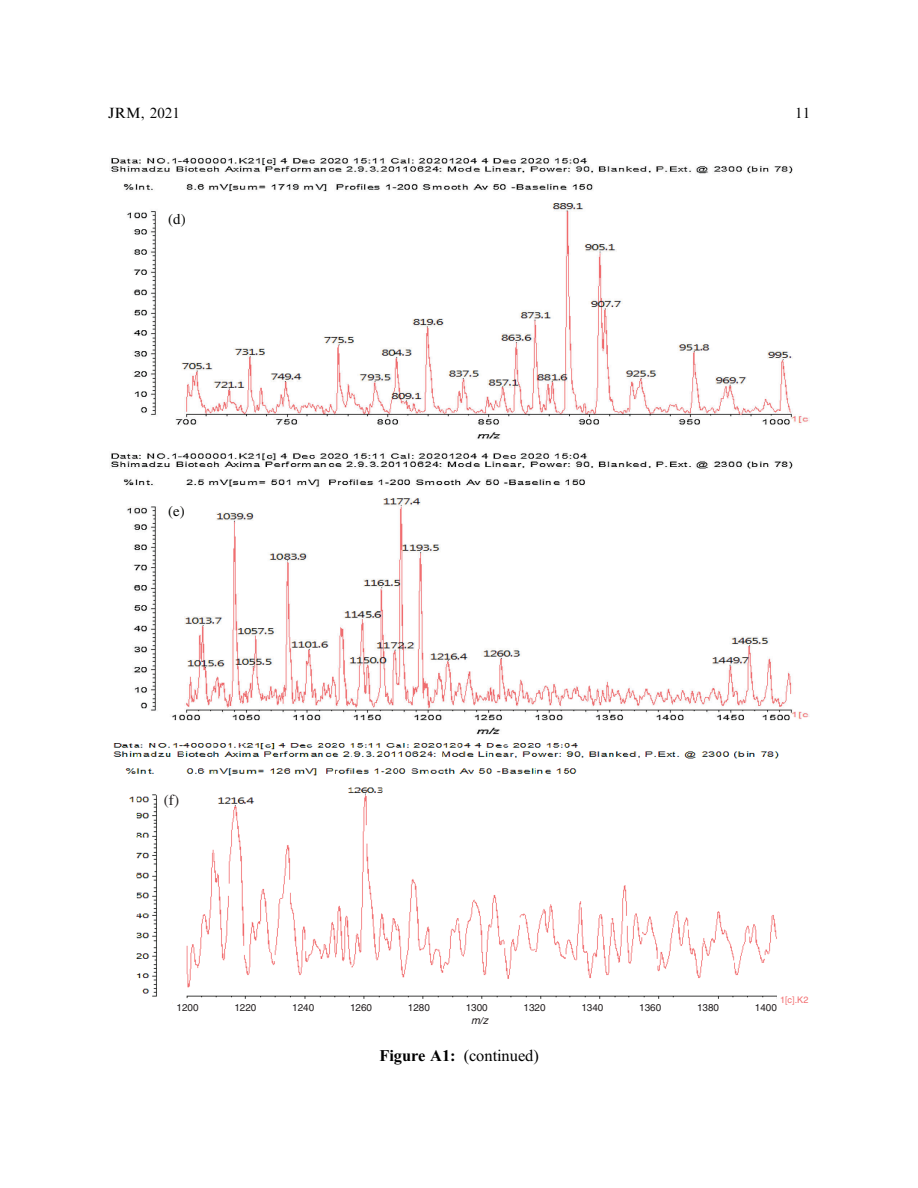
<style>
.page{position:relative;width:918px;height:1188px;background:#fff}
.page>*{position:absolute;margin:0;border:0;box-sizing:border-box;transform-origin:0 0}
.t1{font:16.5px "Adv TT5843 c 571";color:#000}
.t2{font:15.3px "Times";color:#231f20}
.t3{font:15px "Adv Times";color:#000}
.t4{font:15px "Times";color:#040503}
.t5{font:italic 10.65px "Helvetica";color:#231f20}
.t6{font:9.9px "Helvetica";color:#231f20}
.t7{font:9.15px "Helvetica";color:#f26f71}
.s1{font-family:"Adv TT2 cba 4 af 3.B"}
</style>
<div class="page">
<img style="left:110px;top:157px;width:699px;height:578px">
<img style="left:113px;top:744px;width:666px;height:260px">
<div style="left:173px;top:1000px;width:604px;height:17px;background:#fff"></div>
<div style="left:777px;top:995px;width:17px;height:11px;background:#fff"></div>
<h3 class="t3" style="left:108px;top:106px;width:73px">JRM, 2021</h3>
<h3 class="t3" style="left:795px;top:106px;width:17px">11</h3>
<h3 class="t4" style="left:168px;top:214px;width:19px">(d)</h3>
<h3 class="t4" style="left:168px;top:506px;width:18px">(e)</h3>
<h2 class="t2" style="left:164px;top:794px;width:17px">(f)</h2>
<p class="t7" style="left:780px;top:996px;width:30px">1[c].K2</p>
<p class="t6" style="left:177px;top:1004px;width:24px">1200</p>
<p class="t6" style="left:234px;top:1004px;width:24px">1220</p>
<p class="t6" style="left:292px;top:1004px;width:24px">1240</p>
<p class="t6" style="left:350px;top:1004px;width:24px">1260</p>
<p class="t6" style="left:408px;top:1004px;width:24px">1280</p>
<p class="t6" style="left:466px;top:1004px;width:24px">1300</p>
<p class="t6" style="left:524px;top:1004px;width:24px">1320</p>
<p class="t6" style="left:581px;top:1004px;width:24px">1340</p>
<p class="t6" style="left:639px;top:1004px;width:24px">1360</p>
<p class="t6" style="left:697px;top:1004px;width:24px">1380</p>
<p class="t6" style="left:755px;top:1004px;width:24px">1400</p>
<p class="t5" style="left:471px;top:1017px;width:19px">m/z</p>
<h1 class="t1" style="left:380px;top:1049px;width:161px"><span class="s1">Figure A1:</span> (continued)</h1>
</div>
